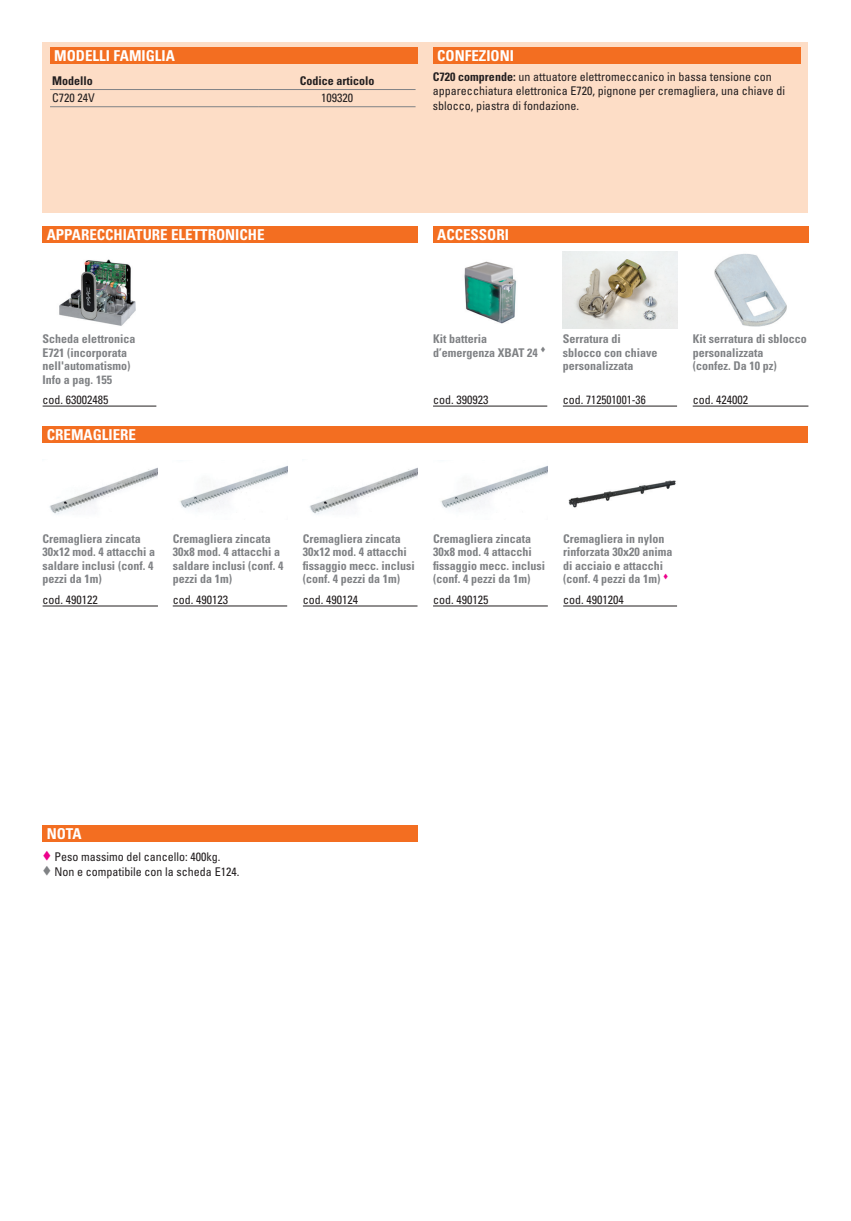
<style>
.page{position:relative;width:851px;height:1221px;background:#fff}
.page>*{position:absolute;margin:0;border:0;box-sizing:border-box;transform-origin:0 0}
.cella_layout{font:700 condensed 15px "Univers LT Std";color:#fff}
.cella_layout-2{font:700 condensed 12px/13.5px "Univers LT Std";color:#808285}
.cella_layout-3{font:condensed 12px/14.4px "Univers LT Std";color:#231f20}
.cella_layout-4{font:700 condensed 12px "Univers LT Std";color:#231f20}
.s1{font-weight:700}
.s2{color:#ed028c}
.s3{color:#808285}
</style>
<div class="page">
<div style="left:43px;top:43px;width:765px;height:170px;background:#fdddc6"></div>
<div style="left:50px;top:47px;width:367px;height:17px;background:#f36e21"></div>
<hr style="left:50px;top:89px;width:209px;height:1px;background:#808285">
<hr style="left:50px;top:106px;width:209px;height:1px;background:#808285">
<hr style="left:259px;top:89px;width:156px;height:1px;background:#808285">
<hr style="left:259px;top:106px;width:156px;height:1px;background:#808285">
<div style="left:433px;top:47px;width:367px;height:17px;background:#f36e21"></div>
<div style="left:43px;top:226px;width:374px;height:17px;background:#f36e21"></div>
<img style="left:59px;top:259px;width:77px;height:67px">
<hr style="left:43px;top:405px;width:113px;height:1px;background:#231f20">
<div style="left:433px;top:226px;width:375px;height:17px;background:#f36e21"></div>
<img style="left:464px;top:261px;width:53px;height:63px">
<hr style="left:433px;top:405px;width:114px;height:1px;background:#231f20">
<img style="left:562px;top:251px;width:115px;height:77px">
<hr style="left:562px;top:405px;width:115px;height:1px;background:#231f20">
<img style="left:714px;top:254px;width:73px;height:73px">
<hr style="left:692px;top:405px;width:116px;height:1px;background:#231f20">
<div style="left:43px;top:425px;width:765px;height:17px;background:#f36e21"></div>
<img style="left:49px;top:468px;width:108px;height:46px">
<hr style="left:43px;top:605px;width:115px;height:1px;background:#231f20">
<img style="left:180px;top:466px;width:107px;height:44px">
<hr style="left:173px;top:605px;width:114px;height:1px;background:#231f20">
<img style="left:309px;top:468px;width:108px;height:46px">
<hr style="left:303px;top:605px;width:114px;height:1px;background:#231f20">
<img style="left:441px;top:466px;width:106px;height:44px">
<hr style="left:433px;top:605px;width:114px;height:1px;background:#231f20">
<img style="left:568px;top:480px;width:108px;height:28px">
<hr style="left:563px;top:605px;width:114px;height:1px;background:#231f20">
<div style="left:43px;top:825px;width:374px;height:17px;background:#f36e21"></div>
<p class="cella_layout" style="left:54px;top:46px;width:122px">MODELLI FAMIGLIA</p>
<p class="cella_layout-4" style="left:52px;top:74px;width:42px">Modello</p>
<p class="cella_layout-4" style="left:300px;top:74px;width:76px">Codice articolo</p>
<p class="cella_layout-3" style="left:52px;top:91px;width:44px">C720 24V</p>
<p class="cella_layout-3" style="left:321px;top:91px;width:33px">109320</p>
<p class="cella_layout" style="left:437px;top:46px;width:78px">CONFEZIONI</p>
<p class="cella_layout-3" style="left:433px;top:69px;width:353px"><span class="s1">C720 comprende:</span> un attuatore elettromeccanico in bassa tensione con apparecchiatura elettronica E720, pignone per cremagliera, una chiave di sblocco, piastra di fondazione.</p>
<p class="cella_layout" style="left:47px;top:225px;width:219px">APPARECCHIATURE ELETTRONICHE</p>
<p class="cella_layout-2" style="left:43px;top:332px;width:94px">Scheda elettronica<br>E721 (incorporata nell'automatismo)<br>Info a pag. 155</p>
<p class="cella_layout-3" style="left:43px;top:392px;width:67px">cod. 63002485</p>
<p class="cella_layout" style="left:47px;top:425px;width:91px">CREMAGLIERE</p>
<p class="cella_layout" style="left:437px;top:225px;width:73px">ACCESSORI</p>
<p class="cella_layout-2" style="left:433px;top:332px;width:114px">Kit batteria d’emergenza XBAT 24 ▼</p>
<p class="cella_layout-3" style="left:433px;top:392px;width:57px">cod. 390923</p>
<p class="cella_layout-2" style="left:562px;top:332px;width:96px">Serratura di sblocco con chiave personalizzata</p>
<p class="cella_layout-3" style="left:562px;top:392px;width:84px">cod. 712501001-36</p>
<p class="cella_layout-2" style="left:692px;top:332px;width:115px">Kit serratura di sblocco personalizzata<br>(confez. Da 10 pz)</p>
<p class="cella_layout-3" style="left:692px;top:392px;width:57px">cod. 424002</p>
<p class="cella_layout-2" style="left:43px;top:532px;width:114px">Cremagliera zincata<br>30x12 mod. 4 attacchi a saldare inclusi (conf. 4 pezzi da 1m)</p>
<p class="cella_layout-3" style="left:43px;top:592px;width:57px">cod. 490122</p>
<p class="cella_layout-2" style="left:173px;top:532px;width:112px">Cremagliera zincata<br>30x8 mod. 4 attacchi a saldare inclusi (conf. 4 pezzi da 1m)</p>
<p class="cella_layout-3" style="left:173px;top:592px;width:57px">cod. 490123</p>
<p class="cella_layout-2" style="left:303px;top:532px;width:113px">Cremagliera zincata<br>30x12 mod. 4 attacchi fissaggio mecc. inclusi (conf. 4 pezzi da 1m)</p>
<p class="cella_layout-3" style="left:303px;top:592px;width:57px">cod. 490124</p>
<p class="cella_layout-2" style="left:433px;top:532px;width:113px">Cremagliera zincata<br>30x8 mod. 4 attacchi fissaggio mecc. inclusi (conf. 4 pezzi da 1m)</p>
<p class="cella_layout-3" style="left:433px;top:592px;width:57px">cod. 490125</p>
<p class="cella_layout-2" style="left:563px;top:532px;width:111px">Cremagliera in nylon rinforzata 30x20 anima di acciaio e attacchi (conf. 4 pezzi da 1m) <sup>▼</sup></p>
<p class="cella_layout-3" style="left:563px;top:592px;width:62px">cod. 4901204</p>
<p class="cella_layout" style="left:47px;top:824px;width:36px">NOTA</p>
<p class="cella_layout-3" style="left:43px;top:849px;width:179px"><span class="s2">▼</span> Peso massimo del cancello: 400kg.</p>
<p class="cella_layout-3" style="left:43px;top:863px;width:198px"><span class="s3">▼</span> Non e compatibile con la scheda E124.</p>
</div>
